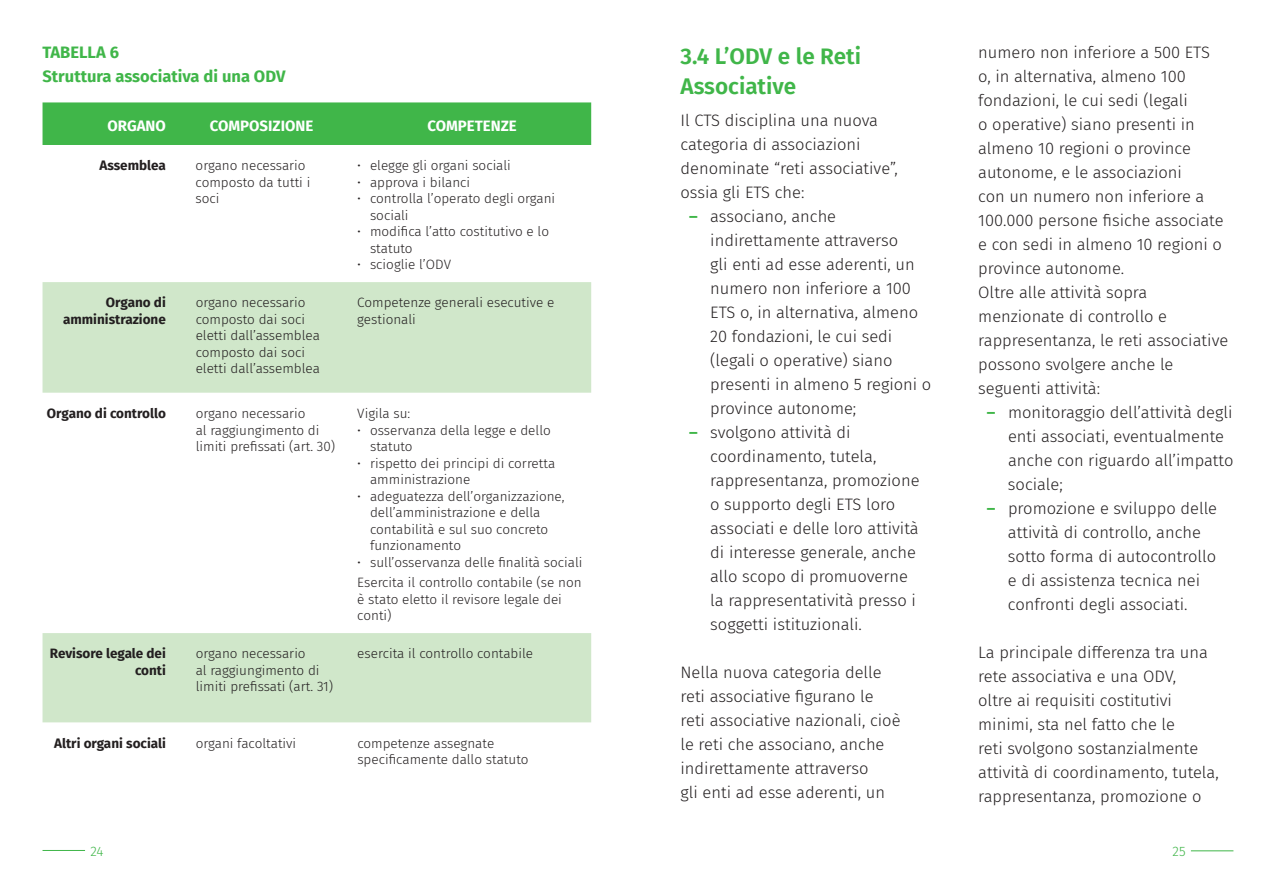
<style>
.page{position:relative;width:1276px;height:893px;background:#fff}
.page>*{position:absolute;margin:0;border:0;box-sizing:border-box;transform-origin:0 0}
.t1{font:600 22.5px/30px "Fira Sans";color:#40b649}
.t2{font:300 16.5px/24px "Fira Sans";color:#231f20}
.t3{font:700 16.5px/24px "Fira Sans";color:#40b649}
.t4{font:700 15px "Fira Sans";color:#fff}
.t5{font:300 13.5px/16.5px "Fira Sans";color:#231f20}
.t6{font:700 13.5px/16.5px "Fira Sans";color:#231f20;text-align:right}
.t7{font:300 13.5px "Fira Sans";color:#40b649}
.s1{font-weight:700;color:#40b649}
</style>
<div class="page">
<hr style="left:1191px;top:850px;width:42px;height:1px;background:#40b649">
<hr style="left:43px;top:850px;width:42px;height:1px;background:#40b649">
<div style="left:43px;top:102px;width:548px;height:43px;background:#40b649"></div>
<svg style="left:43px;top:282px;width:548px;height:440px"></svg>
<p class="t3" style="left:42px;top:39px;width:244px">TABELLA 6<br>Struttura associativa di una ODV</p>
<p class="t4" style="left:108px;top:113px;width:60px">ORGANO</p>
<p class="t4" style="left:210px;top:113px;width:105px">COMPOSIZIONE</p>
<p class="t4" style="left:427px;top:113px;width:91px">COMPETENZE</p>
<p class="t6" style="left:99px;top:156px;width:68px">Assemblea</p>
<p class="t5" style="left:196px;top:157px;width:116px">organo necessario composto da tutti i soci</p>
<p class="t5" style="left:357px;top:157px;width:155px">• elegge gli organi sociali</p>
<p class="t5" style="left:357px;top:174px;width:114px">• approva i bilanci</p>
<p class="t5" style="left:370px;top:190px;width:187px;text-indent:-13px">• controlla l’operato degli organi sociali</p>
<p class="t5" style="left:370px;top:223px;width:180px;text-indent:-13px">• modifica l’atto costitutivo e lo statuto</p>
<p class="t5" style="left:357px;top:256px;width:95px">• scioglie l’ODV</p>
<p class="t6" style="left:63px;top:294px;width:104px">Organo di amministrazione</p>
<p class="t5" style="left:196px;top:294px;width:126px">organo necessario composto dai soci eletti dall’assemblea composto dai soci eletti dall’assemblea</p>
<p class="t5" style="left:357px;top:294px;width:199px">Competenze generali esecutive e gestionali</p>
<p class="t6" style="left:47px;top:404px;width:120px">Organo di controllo</p>
<p class="t5" style="left:196px;top:405px;width:141px">organo necessario<br>al raggiungimento di limiti prefissati (art. 30)</p>
<p class="t5" style="left:357px;top:405px;width:55px">Vigila su:</p>
<p class="t5" style="left:370px;top:421px;width:182px;text-indent:-13px">• osservanza della legge e dello statuto</p>
<p class="t5" style="left:370px;top:454px;width:187px;text-indent:-13px">• rispetto dei principi di corretta amministrazione</p>
<p class="t5" style="left:370px;top:487px;width:196px;text-indent:-13px">• adeguatezza dell’organizzazione, dell’amministrazione e della contabilità e sul suo concreto funzionamento</p>
<p class="t5" style="left:357px;top:551px;width:227px;line-height:20.7px">• sull’osservanza delle finalità sociali<br>Esercita il controllo contabile (se non</p>
<p class="t5" style="left:357px;top:591px;width:206px">è stato eletto il revisore legale dei conti)</p>
<p class="t6" style="left:50px;top:644px;width:118px">Revisore legale dei conti</p>
<p class="t5" style="left:196px;top:645px;width:139px">organo necessario<br>al raggiungimento di limiti prefissati (art. 31)</p>
<p class="t5" style="left:357px;top:645px;width:177px">esercita il controllo contabile</p>
<p class="t6" style="left:54px;top:734px;width:113px">Altri organi sociali</p>
<p class="t5" style="left:196px;top:735px;width:102px">organi facoltativi</p>
<p class="t5" style="left:357px;top:735px;width:173px">competenze assegnate specificamente dallo statuto</p>
<h1 class="t1" style="left:680px;top:39px;width:182px">3.4 L’ODV e le Reti<br>Associative</h1>
<p class="t2" style="left:680px;top:108px;width:219px">Il CTS disciplina una nuova categoria di associazioni denominate “reti associative”, ossia gli ETS che:</p>
<p class="t2" style="left:710px;top:204px;width:222px;text-indent:-21px"><span class="s1">–</span> associano, anche indirettamente attraverso<br>gli enti ad esse aderenti, un numero non inferiore a 100<br>ETS o, in alternativa, almeno<br>20 fondazioni, le cui sedi (legali o operative) siano presenti in almeno 5 regioni o province autonome;</p>
<p class="t2" style="left:710px;top:420px;width:211px;text-indent:-21px"><span class="s1">–</span> svolgono attività di coordinamento, tutela, rappresentanza, promozione o supporto degli ETS loro associati e delle loro attività di interesse generale, anche allo scopo di promuoverne la rappresentatività presso i soggetti istituzionali.</p>
<p class="t2" style="left:680px;top:660px;width:221px">Nella nuova categoria delle reti associative figurano le reti associative nazionali, cioè le reti che associano, anche indirettamente attraverso<br>gli enti ad esse aderenti, un</p>
<p class="t2" style="left:978px;top:40px;width:251px">numero non inferiore a 500 ETS<br>o, in alternativa, almeno 100 fondazioni, le cui sedi (legali<br>o operative) siano presenti in almeno 10 regioni o province autonome, e le associazioni<br>con un numero non inferiore a<br>100.000 persone fisiche associate e con sedi in almeno 10 regioni o province autonome.<br>Oltre alle attività sopra menzionate di controllo e rappresentanza, le reti associative possono svolgere anche le seguenti attività:</p>
<p class="t2" style="left:1008px;top:400px;width:227px;text-indent:-21px"><span class="s1">–</span> monitoraggio dell’attività degli enti associati, eventualmente anche con riguardo all’impatto sociale;</p>
<p class="t2" style="left:1008px;top:496px;width:211px;text-indent:-21px"><span class="s1">–</span> promozione e sviluppo delle attività di controllo, anche sotto forma di autocontrollo e di assistenza tecnica nei confronti degli associati.</p>
<p class="t2" style="left:978px;top:640px;width:242px">La principale differenza tra una rete associativa e una ODV,<br>oltre ai requisiti costitutivi minimi, sta nel fatto che le<br>reti svolgono sostanzialmente attività di coordinamento, tutela, rappresentanza, promozione o</p>
<p class="t7" style="left:90px;top:841px;width:15px">24</p>
<p class="t7" style="left:1172px;top:841px;width:15px">25</p>
</div>
